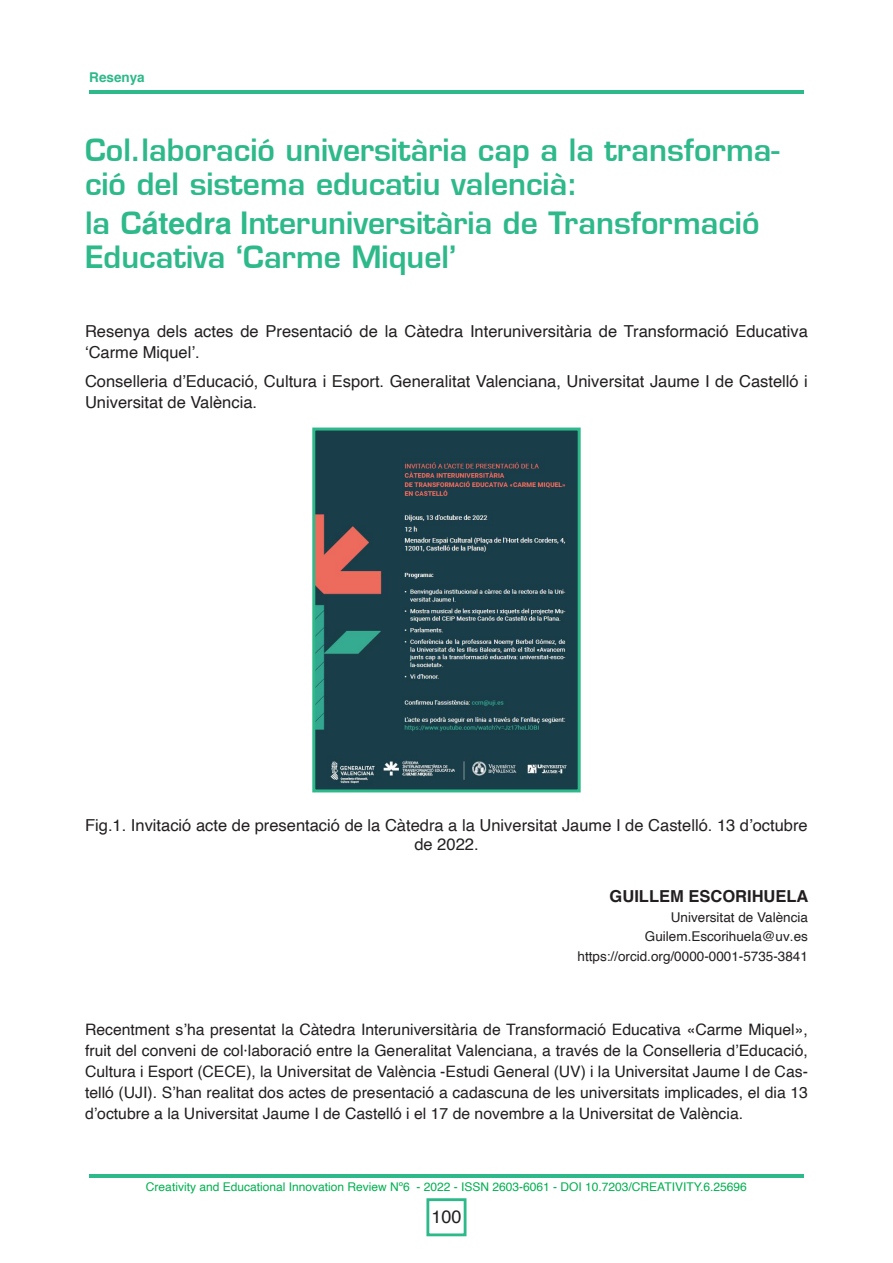
<style>
.page{position:relative;width:893px;height:1263px;background:#fff}
.page>*{position:absolute;margin:0;border:0;box-sizing:border-box;transform-origin:0 0}
.título{font:600 30px/34.5px "Eurostile";color:#2db98a}
.t1{font:18px "Helvetica";color:#231f20}
.parrafo{font:16.5px/21px "Helvetica";color:#231f20}
.texto_imagen{font:16.5px/18.9px "Helvetica";color:#231f20;text-align:center}
.autor{font:700 16.5px "Helvetica";color:#231f20}
.parrafo-2{font:15.75px/21px "Helvetica";color:#231f20;text-align:justify}
.datos{font:13.5px/19.5px "Helvetica";color:#231f20;text-align:right}
.título-2{font:700 13.5px "Helvetica";color:#2db98a}
.t2{font:12px "Helvetica";color:#00b050}
.s1{font-family:"Helvetica";font-weight:700}
</style>
<div class="page">
<div style="left:426px;top:1198px;width:40px;height:38px;border:3px solid #2db98a"></div>
<hr style="left:89px;top:1174px;width:715px;height:3px;background:#2db98a">
<hr style="left:89px;top:90px;width:715px;height:4px;background:#2db98a">
<img style="left:316px;top:431px;width:261px;height:357px">
<div style="left:312px;top:427px;width:269px;height:365px;border:3px solid #2db98a"></div>
<p class="título-2" style="left:89px;top:66px;width:57px">Resenya</p>
<p class="título" style="left:85px;top:132px;width:696px">Col.laboració universitària cap a la transforma&shy;ció del sistema educatiu valencià:</p>
<p class="título" style="left:85px;top:206px;width:676px">la C<span class="s1">átedra</span> Interuniversitària de Transformació<br>Educativa ‘Carme Miquel’</p>
<p class="parrafo" style="left:85px;top:321px;width:724px">Resenya dels actes de Presentació de la Càtedra Interuniversitària de Transformació Educativa ‘Carme Miquel’.</p>
<p class="parrafo" style="left:85px;top:371px;width:724px">Conselleria d’Educació, Cultura i Esport. Generalitat Valenciana, Universitat Jaume I de Castelló i<br>Universitat de València.</p>
<p class="texto_imagen" style="left:85px;top:817px;width:724px">Fig.1. Invitació acte de presentació de la Càtedra a la Universitat Jaume I de Castelló. 13 d’octubre de 2022.</p>
<p class="autor" style="left:610px;top:883px;width:200px">GUILLEM ESCORIHUELA</p>
<p class="datos" style="left:577px;top:908px;width:232px">Universitat de València<br>Guilem.Escorihuela@uv.es https://orcid.org/0000-0001-5735-3841</p>
<p class="parrafo-2" style="left:85px;top:1019px;width:724px">Recentment s’ha presentat la Càtedra Interuniversitària de Transformació Educativa «Carme Miquel», fruit del conveni de col·laboració entre la Generalitat Valenciana, a través de la Conselleria d’Educació, Cultura i Esport (CECE), la Universitat de València -Estudi General (UV) i la Universitat Jaume I de Cas&shy;telló (UJI). S’han realitat dos actes de presentació a cadascuna de les universitats implicades, el dia 13 d’octubre a la Universitat Jaume I de Castelló i el 17 de novembre a la Universitat de València.</p>
<p class="t2" style="left:146px;top:1178px;width:602px">Creativity and Educational Innovation Review Nº6 - 2022 - ISSN 2603-6061 - DOI 10.7203/CREATIVITY.6.25696</p>
<p class="t1" style="left:431px;top:1203px;width:32px">100</p>
</div>
